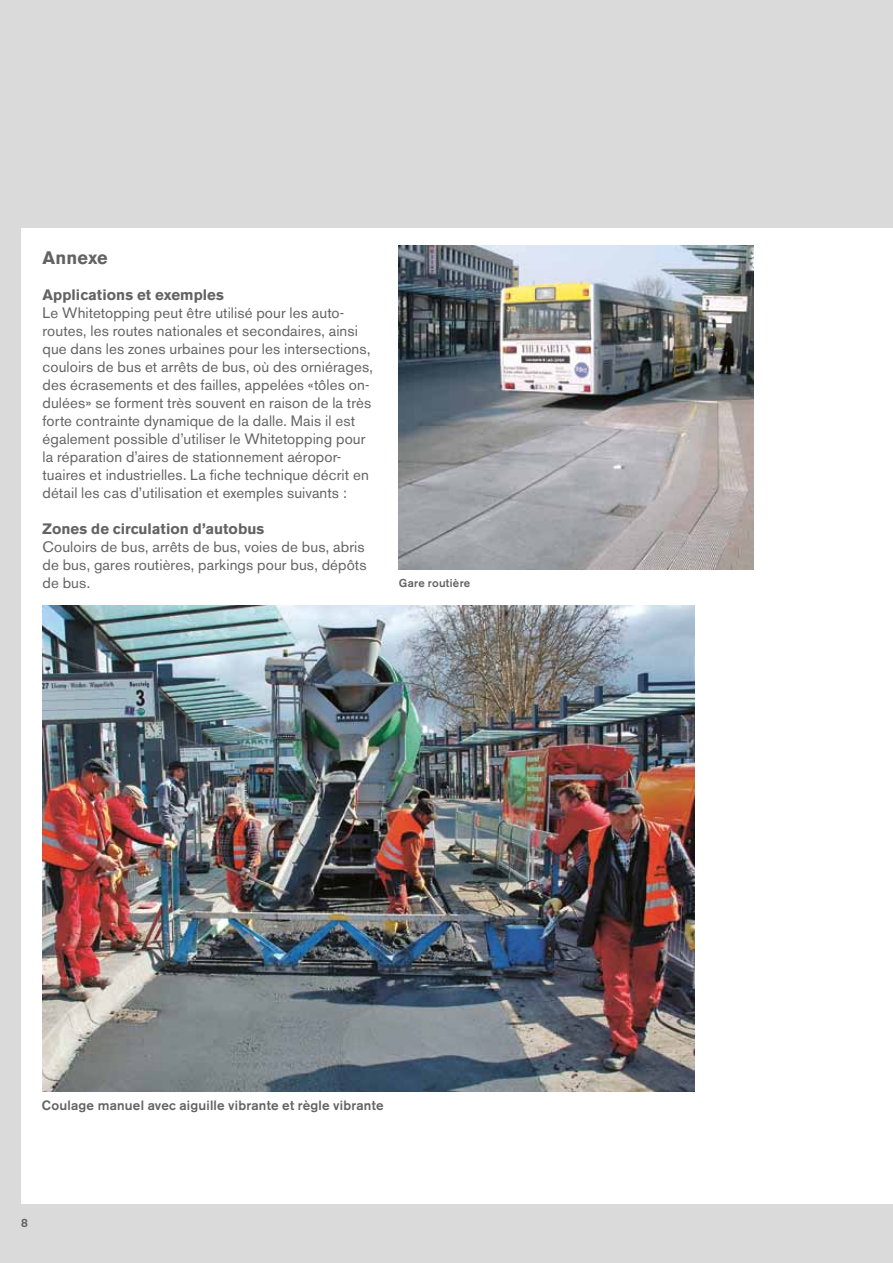
<style>
.page{position:relative;width:893px;height:1263px;background:#dadada}
.page>*{position:absolute;margin:0;border:0;box-sizing:border-box;transform-origin:0 0}
.t1{font:700 18px "Akzidenz Grotesk BE";letter-spacing:.005em;color:#646363}
.t2{font:15px/18px "Akzidenz Grotesk BE";letter-spacing:.01em;color:#646363}
.t3{font:700 15px "Akzidenz Grotesk BE";letter-spacing:.005em;color:#646363}
.t4{font:500 13.35px "Akzidenz Grotesk BE";letter-spacing:.015em;color:#646363}
.t5{font:500 12px "Akzidenz Grotesk BE";color:#646363}
.t6{font:500 11.4px "Akzidenz Grotesk BE";letter-spacing:.02em;color:#646363}
</style>
<div class="page">
<div style="left:21px;top:228px;width:872px;height:975px;background:#fff"></div>
<img style="left:399px;top:246px;width:354px;height:324px">
<img style="left:43px;top:606px;width:651px;height:486px">
<p class="t1" style="left:43px;top:248px;width:67px">Annexe</p>
<p class="t3" style="left:43px;top:286px;width:183px">Applications et exemples</p>
<p class="t2" style="left:43px;top:304px;width:332px">Le Whitetopping peut être utilisé pour les auto&shy;routes, les routes nationales et secondaires, ainsi que dans les zones urbaines pour les intersections, couloirs de bus et arrêts de bus, où des orniérages, des écrasements et des failles, appelées «tôles on&shy;dulées» se forment très souvent en raison de la très forte contrainte dynamique de la dalle. Mais il est également possible d’utiliser le Whitetopping pour la réparation d’aires de stationnement aéropor&shy;tuaires et industrielles. La fiche technique décrit en détail les cas d’utilisation et exemples suivants :</p>
<p class="t3" style="left:43px;top:520px;width:223px">Zones de circulation d’autobus</p>
<p class="t2" style="left:43px;top:538px;width:326px">Couloirs de bus, arrêts de bus, voies de bus, abris de bus, gares routières, parkings pour bus, dépôts de bus.</p>
<p class="t6" style="left:399px;top:576px;width:73px">Gare routière</p>
<p class="t4" style="left:42px;top:1097px;width:343px">Coulage manuel avec aiguille vibrante et règle vibrante</p>
<p class="t5" style="left:21px;top:1215px;width:8px">8</p>
</div>
